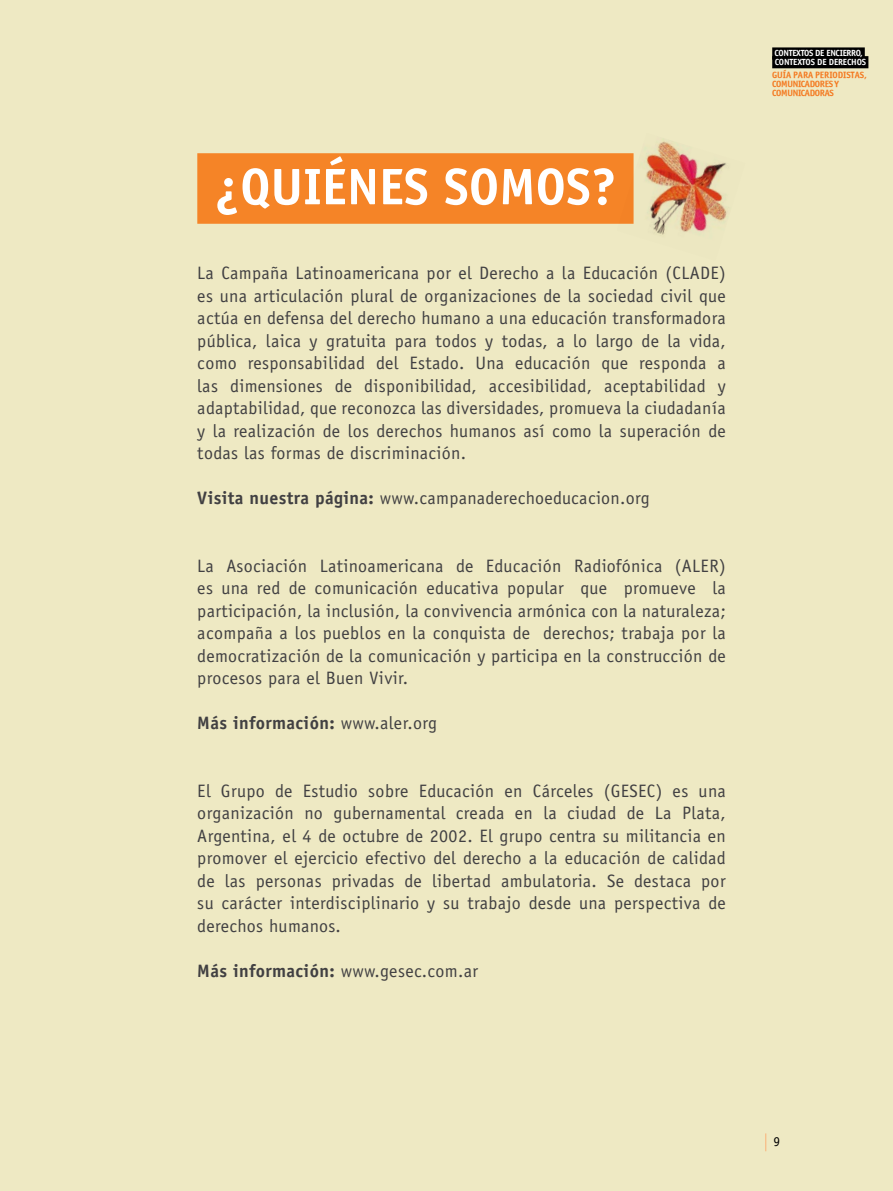
<style>
.page{position:relative;width:893px;height:1191px;background:#eee9c3}
.page>*{position:absolute;margin:0;border:0;box-sizing:border-box;transform-origin:0 0}
.t1{font:700 51.45px "Officina Sans";color:#fff}
.t2{font:18px/22.5px "Officina Sans";letter-spacing:.02em;color:#414042;text-align:justify}
.t3{font:700 18px "Officina Sans";letter-spacing:.02em;color:#414042}
.t4{font:13.5px "Officina Sans";color:#000}
.t5{font:9.15px/9.1px "Officina Sans ITCTT Bold";letter-spacing:-.03em;color:#f47920}
.t6{font:700 8.85px/8.7px "Officina Sans";letter-spacing:-.04em;color:#fff}
.s1{font-weight:700}
.s2{font-weight:400}
</style>
<div class="page">
<svg style="left:765px;top:1133px;width:1px;height:18px"></svg>
<div style="left:772px;top:47px;width:93px;height:13px;background:#000"></div>
<div style="left:772px;top:56px;width:96px;height:12px;background:#000"></div>
<div style="left:197px;top:153px;width:437px;height:71px;background:#f58427"></div>
<img style="left:617px;top:138px;width:111px;height:97px">
<h1 class="t1" style="left:214px;top:155px;width:404px">¿QUIÉNES SOMOS?</h1>
<p class="t2" style="left:197px;top:262px;width:530px">La Campaña Latinoamericana por el Derecho a la Educación (CLADE) es una articulación plural de organizaciones de la sociedad civil que actúa en defensa del derecho humano a una educación transformadora pública, laica y gratuita para todos y todas, a lo largo de la vida, como responsabilidad del Estado. Una educación que responda a las dimensiones de disponibilidad, accesibilidad, aceptabilidad y adaptabilidad, que reconozca las diversidades, promueva la ciudadanía y la realización de los derechos humanos así como la superación de todas las formas de discriminación.</p>
<p class="t2" style="left:197px;top:487px;width:454px"><span class="s1">Visita nuestra página:</span> www.campanaderechoeducacion.org</p>
<p class="t2" style="left:197px;top:554px;width:530px">La Asociación Latinoamericana de Educación Radiofónica (ALER) es una red de comunicación educativa popular que promueve la participación, la inclusión, la convivencia armónica con la naturaleza; acompaña a los pueblos en la conquista de derechos; trabaja por la democratización de la comunicación y participa en la construcción de procesos para el Buen Vivir.</p>
<p class="t3" style="left:197px;top:712px;width:241px">Más información: <span class="s2">www.aler.org</span></p>
<p class="t2" style="left:197px;top:779px;width:530px">El Grupo de Estudio sobre Educación en Cárceles (GESEC) es una organización no gubernamental creada en la ciudad de La Plata, Argentina, el 4 de octubre de 2002. El grupo centra su militancia en promover el ejercicio efectivo del derecho a la educación de calidad de las personas privadas de libertad ambulatoria. Se destaca por su carácter interdisciplinario y su trabajo desde una perspectiva de derechos humanos.</p>
<p class="t2" style="left:197px;top:959px;width:282px"><span class="s1">Más información:</span> www.gesec.com.ar</p>
<p class="t6" style="left:774px;top:49px;width:93px">CONTEXTOS DE ENCIERRO,<br>CONTEXTOS DE DERECHOS</p>
<p class="t5" style="left:772px;top:70px;width:96px">GUÍA PARA PERIODISTAS,<br>COMUNICADORES Y<br>COMUNICADORAS</p>
<p class="t4" style="left:773px;top:1133px;width:8px">9</p>
</div>
